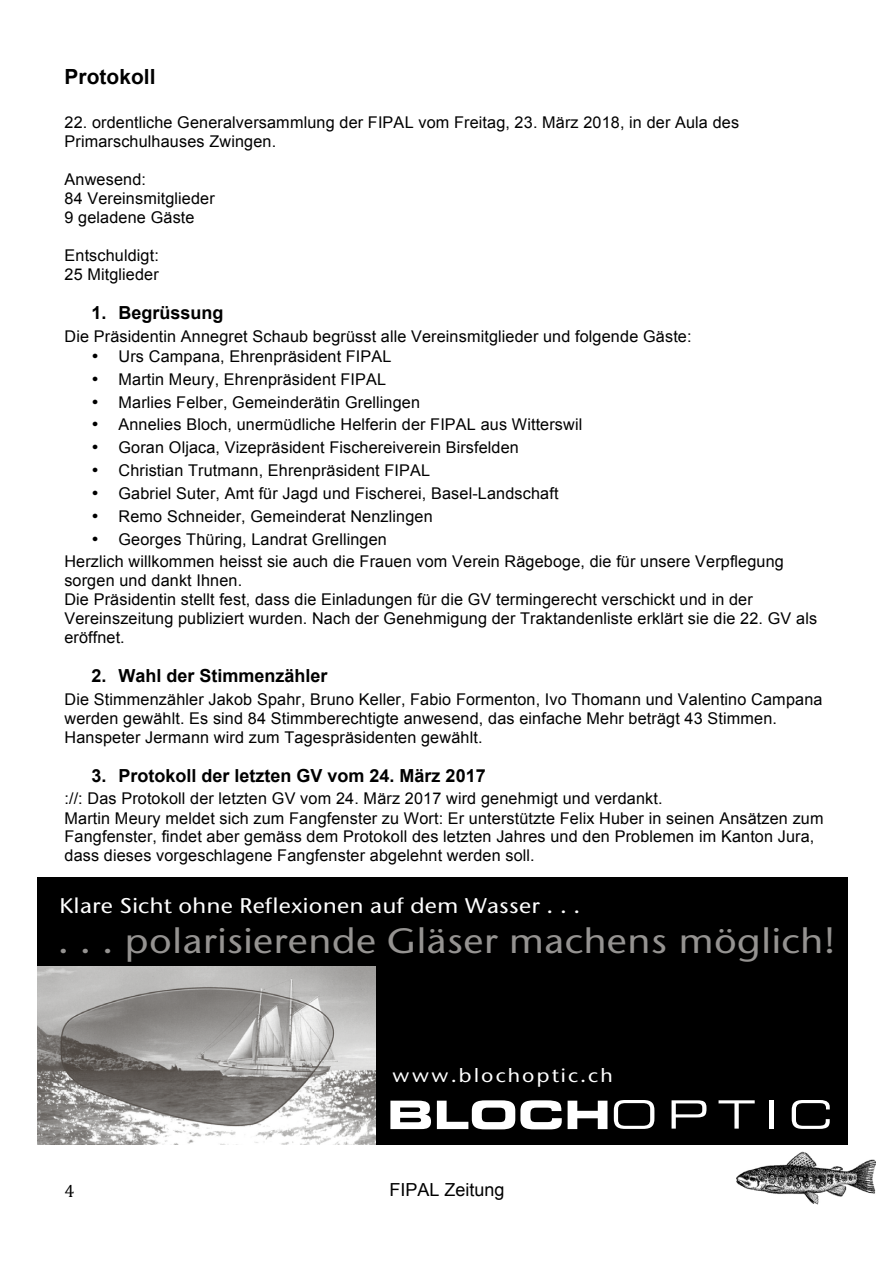
<style>
.page{position:relative;width:893px;height:1263px;background:#fff}
.page>*{position:absolute;margin:0;border:0;box-sizing:border-box;transform-origin:0 0}
.t1{font:500 35.1px "Stone Sans ITC";letter-spacing:.01em;color:#959391;scale:1.11 1}
.t2{font:500 21.15px "Stone Sans ITC";letter-spacing:.01em;color:#fff;scale:1.11 1}
.t3{font:700 20.85px "Arial";letter-spacing:.005em;color:#000}
.t4{font:500 19.05px "Stone Sans ITC";letter-spacing:.095em;color:#fff;scale:1.11 1}
.t5{font:700 18px "Arial";color:#000}
.t6{font:18px "Arial";color:#000}
.t7{font:18px "Cambria";color:#000}
.t8{font:16.2px/18.9px "Arial";letter-spacing:.01em;color:#000}
</style>
<div class="page">
<img style="left:736px;top:1151px;width:139px;height:54px">
<div style="left:38px;top:877px;width:810px;height:268px;background:#000"></div>
<svg style="left:390px;top:1101px;width:41px;height:28px"></svg>
<svg style="left:437px;top:1100px;width:125px;height:29px"></svg>
<svg style="left:568px;top:1101px;width:39px;height:28px"></svg>
<svg style="left:614px;top:1100px;width:40px;height:29px"></svg>
<svg style="left:671px;top:1100px;width:35px;height:28px"></svg>
<svg style="left:718px;top:1100px;width:37px;height:28px"></svg>
<div style="left:769px;top:1100px;width:5px;height:28px;background:#fff"></div>
<svg style="left:792px;top:1100px;width:38px;height:29px"></svg>
<img style="left:38px;top:966px;width:337px;height:179px">
<p class="t3" style="left:65px;top:63px;width:93px">Protokoll</p>
<p class="t8" style="left:65px;top:113px;width:676px">22. ordentliche Generalversammlung der FIPAL vom Freitag, 23. März 2018, in der Aula des<br>Primarschulhauses Zwingen.</p>
<p class="t8" style="left:65px;top:170px;width:152px">Anwesend:<br>84 Vereinsmitglieder<br>9 geladene Gäste</p>
<p class="t8" style="left:65px;top:246px;width:96px">Entschuldigt:<br>25 Mitglieder</p>
<p class="t5" style="left:92px;top:301px;width:134px">1. Begrüssung</p>
<p class="t8" style="left:65px;top:327px;width:629px">Die Präsidentin Annegret Schaub begrüsst alle Vereinsmitglieder und folgende Gäste:</p>
<p class="t8" style="left:92px;top:347px;width:302px">• Urs Campana, Ehrenpräsident FIPAL</p>
<p class="t8" style="left:92px;top:370px;width:296px">• Martin Meury, Ehrenpräsident FIPAL</p>
<p class="t8" style="left:91px;top:393px;width:330px">• Marlies Felber, Gemeinderätin Grellingen</p>
<p class="t8" style="left:91px;top:415px;width:492px">• Annelies Bloch, unermüdliche Helferin der FIPAL aus Witterswil</p>
<p class="t8" style="left:91px;top:438px;width:429px">• Goran Oljaca, Vizepräsident Fischereiverein Birsfelden</p>
<p class="t8" style="left:91px;top:461px;width:340px">• Christian Trutmann, Ehrenpräsident FIPAL</p>
<p class="t8" style="left:91px;top:484px;width:469px">• Gabriel Suter, Amt für Jagd und Fischerei, Basel-Landschaft</p>
<p class="t8" style="left:91px;top:507px;width:343px">• Remo Schneider, Gemeinderat Nenzlingen</p>
<p class="t8" style="left:64px;top:529px;width:721px;line-height:21.9px;text-indent:27px">• Georges Thüring, Landrat Grellingen<br>Herzlich willkommen heisst sie auch die Frauen vom Verein Rägeboge, die für unsere Verpflegung</p>
<p class="t8" style="left:64px;top:571px;width:754px">sorgen und dankt Ihnen.<br>Die Präsidentin stellt fest, dass die Einladungen für die GV termingerecht verschickt und in der Vereinszeitung publiziert wurden. Nach der Genehmigung der Traktandenliste erklärt sie die 22. GV als eröffnet.</p>
<p class="t5" style="left:92px;top:664px;width:238px">2. Wahl der Stimmenzähler</p>
<p class="t8" style="left:65px;top:690px;width:759px">Die Stimmenzähler Jakob Spahr, Bruno Keller, Fabio Formenton, Ivo Thomann und Valentino Campana werden gewählt. Es sind 84 Stimmberechtigte anwesend, das einfache Mehr beträgt 43 Stimmen.<br>Hanspeter Jermann wird zum Tagespräsidenten gewählt.</p>
<p class="t5" style="left:92px;top:764px;width:396px">3. Protokoll der letzten GV vom 24. März 2017</p>
<p class="t8" style="left:65px;top:789px;width:761px">://: Das Protokoll der letzten GV vom 24. März 2017 wird genehmigt und verdankt.<br>Martin Meury meldet sich zum Fangfenster zu Wort: Er unterstützte Felix Huber in seinen Ansätzen zum Fangfenster, findet aber gemäss dem Protokoll des letzten Jahres und den Problemen im Kanton Jura, dass dieses vorgeschlagene Fangfenster abgelehnt werden soll.</p>
<h2 class="t2" style="left:59px;top:893px;width:471px">Klare Sicht ohne Reflexionen auf dem Wasser . . .</h2>
<h1 class="t1" style="left:58px;top:919px;width:702px">. . . polarisierende Gläser machens möglich!</h1>
<p class="t4" style="left:392px;top:1064px;width:200px">www.blochoptic.ch</p>
<p class="t7" style="left:65px;top:1180px;width:11px">4</p>
<p class="t6" style="left:389px;top:1178px;width:117px">FIPAL Zeitung</p>
</div>
